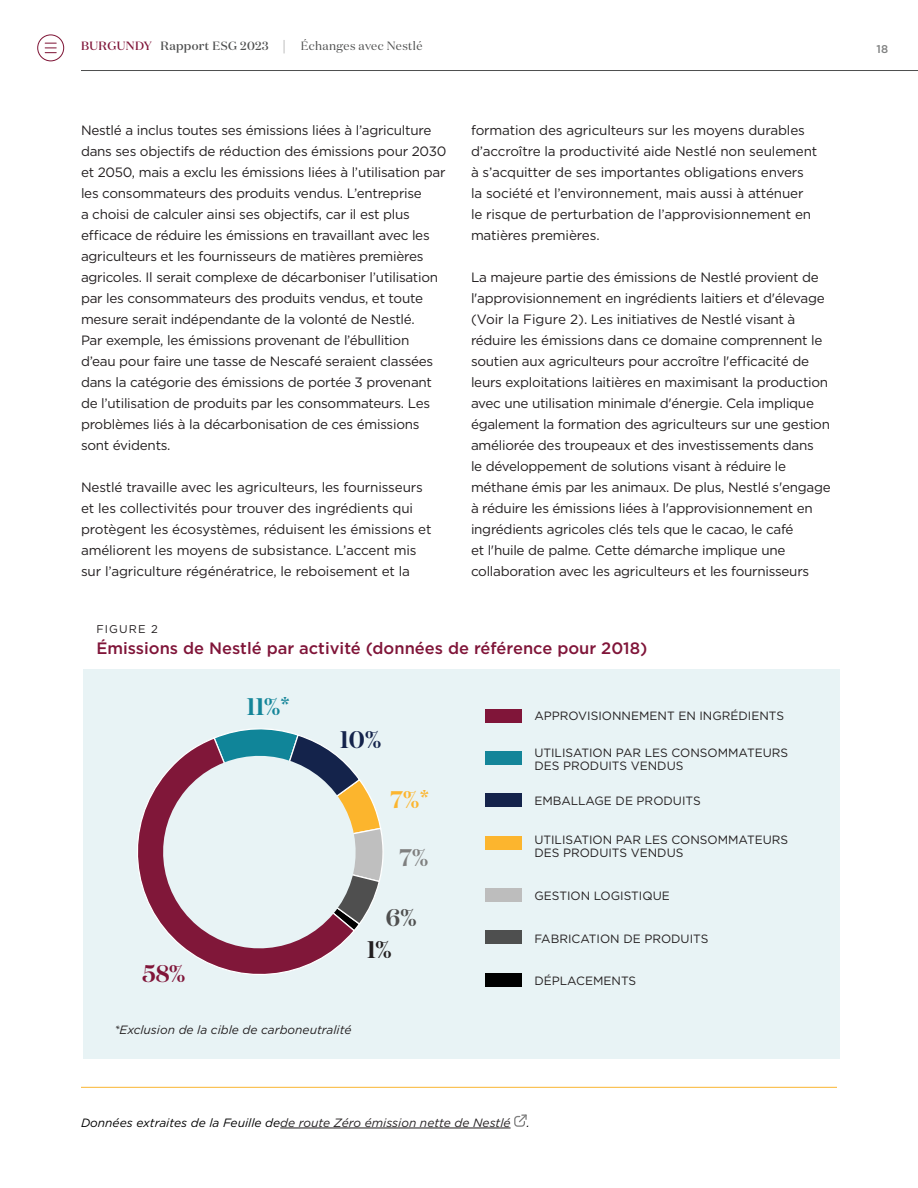
<style>
.page{position:relative;width:918px;height:1188px;background:#fff}
.page>*{position:absolute;margin:0;border:0;box-sizing:border-box;transform-origin:0 0}
.NEW-2021-Subheading{font:600 24px "Domaine Display";color:#148599}
.NEW-2021-Subheading-2{font:600 24px "Domaine Display";color:#801539}
.NEW-2021-Subheading-3{font:600 24px "Domaine Display";color:#14234b}
.NEW-2021-Subheading-4{font:600 24px "Domaine Display";color:#fcb52e}
.NEW-2021-Subheading-5{font:600 24px "Domaine Display";color:#7f7f7f}
.NEW-2021-Subheading-6{font:600 24px "Domaine Display";color:#4f4f4f}
.NEW-2021-Subheading-7{font:600 24px "Domaine Display";color:#231f20}
.New-Inner-Subheading{font:500 16.5px "Gotham";color:#801539}
._2021-BodyCopy-AlignBaseline{font:13.5px/21px "Gotham";letter-spacing:-.02em;color:#231f20}
.NEW-2021-Subheading-8{font:12px/13.5px "Gotham";color:#231f20}
._2021-Body-Unaligned{font:italic 12px "Gotham";color:#231f20}
.NEW_2021-Sources{font:italic 12px "Gotham";color:#231f20}
.t1{font:500 12px "Domaine Display";letter-spacing:.03em;color:#4e4f4f}
._2021-Header-ReportTitle{font:12px "Domaine Display";letter-spacing:.03em;color:#4e4f4f}
._2021-Body-Unaligned-2{font:italic 12px "Gotham";color:#000}
.Card-Heading{font:11.25px "Gotham";letter-spacing:.1em;color:#231f20}
.t2{font:500 11.25px "Gotham";color:#7f8080}
.s1{color:#801539}
.s2{color:#000}
</style>
<div class="page">
<svg style="left:37px;top:34px;width:27px;height:27px"></svg>
<hr style="left:81px;top:70px;width:837px;height:1px;background:#4e4f4f">
<svg style="left:284px;top:40px;width:1px;height:13px"></svg>
<div style="left:84px;top:669px;width:756px;height:390px;background:#e8f3f5"></div>
<svg style="left:219px;top:728px;width:165px;height:185px"></svg>
<svg style="left:137px;top:736px;width:219px;height:239px"></svg>
<svg style="left:151px;top:744px;width:216px;height:216px"></svg>
<div style="left:485px;top:794px;width:37px;height:13px;background:#14234b"></div>
<div style="left:485px;top:836px;width:37px;height:14px;background:#fcb52e"></div>
<div style="left:485px;top:888px;width:37px;height:14px;background:#bdbdbd"></div>
<div style="left:485px;top:931px;width:37px;height:13px;background:#4e4f4f"></div>
<div style="left:485px;top:974px;width:37px;height:13px;background:#000"></div>
<div style="left:485px;top:752px;width:37px;height:13px;background:#148599"></div>
<div style="left:485px;top:710px;width:37px;height:13px;background:#801539"></div>
<hr style="left:280px;top:1128px;width:231px;height:1px;background:#231f20">
<svg style="left:514px;top:1114px;width:13px;height:13px"></svg>
<hr style="left:81px;top:1087px;width:756px;height:1px;background:#fab530">
<p class="_2021-Header-ReportTitle" style="left:301px;top:38px;width:123px">Échanges avec Nestlé</p>
<p class="t1" style="left:81px;top:38px;width:189px"><span class="s1">BURGUNDY</span> Rapport ESG 2023</p>
<p class="t2" style="left:876px;top:41px;width:13px">18</p>
<p class="_2021-BodyCopy-AlignBaseline" style="left:81px;top:119px;width:367px">Nestlé a inclus toutes ses émissions liées à l’agriculture dans ses objectifs de réduction des émissions pour 2030 et 2050, mais a exclu les émissions liées à l’utilisation par les consommateurs des produits vendus. L’entreprise<br>a choisi de calculer ainsi ses objectifs, car il est plus efficace de réduire les émissions en travaillant avec les agriculteurs et les fournisseurs de matières premières agricoles. Il serait complexe de décarboniser l’utilisation par les consommateurs des produits vendus, et toute mesure serait indépendante de la volonté de Nestlé.<br>Par exemple, les émissions provenant de l’ébullition d’eau pour faire une tasse de Nescafé seraient classées dans la catégorie des émissions de portée 3 provenant de l’utilisation de produits par les consommateurs. Les problèmes liés à la décarbonisation de ces émissions sont évidents.</p>
<p class="_2021-BodyCopy-AlignBaseline" style="left:81px;top:476px;width:352px">Nestlé travaille avec les agriculteurs, les fournisseurs et les collectivités pour trouver des ingrédients qui protègent les écosystèmes, réduisent les émissions et améliorent les moyens de subsistance. L’accent mis sur l’agriculture régénératrice, le reboisement et la</p>
<p class="Card-Heading" style="left:96px;top:622px;width:63px">FIGURE 2</p>
<p class="_2021-BodyCopy-AlignBaseline" style="left:471px;top:119px;width:348px">formation des agriculteurs sur les moyens durables d’accroître la productivité aide Nestlé non seulement à s’acquitter de ses importantes obligations envers la société et l’environnement, mais aussi à atténuer le risque de perturbation de l’approvisionnement en matières premières.</p>
<p class="_2021-BodyCopy-AlignBaseline" style="left:471px;top:266px;width:361px">La majeure partie des émissions de Nestlé provient de l'approvisionnement en ingrédients laitiers et d'élevage (Voir la Figure 2). Les initiatives de Nestlé visant à réduire les émissions dans ce domaine comprennent le soutien aux agriculteurs pour accroître l'efficacité de leurs exploitations laitières en maximisant la production avec une utilisation minimale d'énergie. Cela implique également la formation des agriculteurs sur une gestion améliorée des troupeaux et des investissements dans<br>le développement de solutions visant à réduire le méthane émis par les animaux. De plus, Nestlé s'engage à réduire les émissions liées à l'approvisionnement en ingrédients agricoles clés tels que le cacao, le café<br>et l'huile de palme. Cette démarche implique une collaboration avec les agriculteurs et les fournisseurs</p>
<p class="New-Inner-Subheading" style="left:96px;top:637px;width:553px">Émissions de Nestlé par activité (données de référence pour 2018)</p>
<p class="NEW-2021-Subheading-2" style="left:142px;top:958px;width:45px">58%</p>
<p class="NEW-2021-Subheading" style="left:246px;top:691px;width:45px">11%*</p>
<p class="NEW-2021-Subheading-3" style="left:340px;top:724px;width:43px">10%</p>
<p class="NEW-2021-Subheading-4" style="left:390px;top:784px;width:41px">7%*</p>
<p class="NEW-2021-Subheading-5" style="left:399px;top:842px;width:31px">7%</p>
<p class="NEW-2021-Subheading-6" style="left:386px;top:902px;width:32px">6%</p>
<p class="NEW-2021-Subheading-7" style="left:367px;top:934px;width:26px">1%</p>
<p class="NEW_2021-Sources" style="left:114px;top:1022px;width:239px">*Exclusion de la cible de carboneutralité</p>
<p class="NEW-2021-Subheading-8" style="left:534px;top:709px;width:251px">APPROVISIONNEMENT EN INGRÉDIENTS</p>
<p class="NEW-2021-Subheading-8" style="left:534px;top:745px;width:255px">UTILISATION PAR LES CONSOMMATEURS<br>DES PRODUITS VENDUS</p>
<p class="NEW-2021-Subheading-8" style="left:534px;top:794px;width:168px">EMBALLAGE DE PRODUITS</p>
<p class="NEW-2021-Subheading-8" style="left:534px;top:832px;width:255px">UTILISATION PAR LES CONSOMMATEURS<br>DES PRODUITS VENDUS</p>
<p class="NEW-2021-Subheading-8" style="left:534px;top:889px;width:137px">GESTION LOGISTIQUE</p>
<p class="NEW-2021-Subheading-8" style="left:534px;top:931px;width:176px">FABRICATION DE PRODUITS</p>
<p class="NEW-2021-Subheading-8" style="left:534px;top:974px;width:103px">DÉPLACEMENTS</p>
<p class="_2021-Body-Unaligned" style="left:81px;top:1115px;width:431px"><span class="s2">Données extraites de la Feuille de</span>de route Zéro émission nette de Nestlé</p>
<p class="_2021-Body-Unaligned-2" style="left:527px;top:1115px;width:4px">.</p>
</div>
